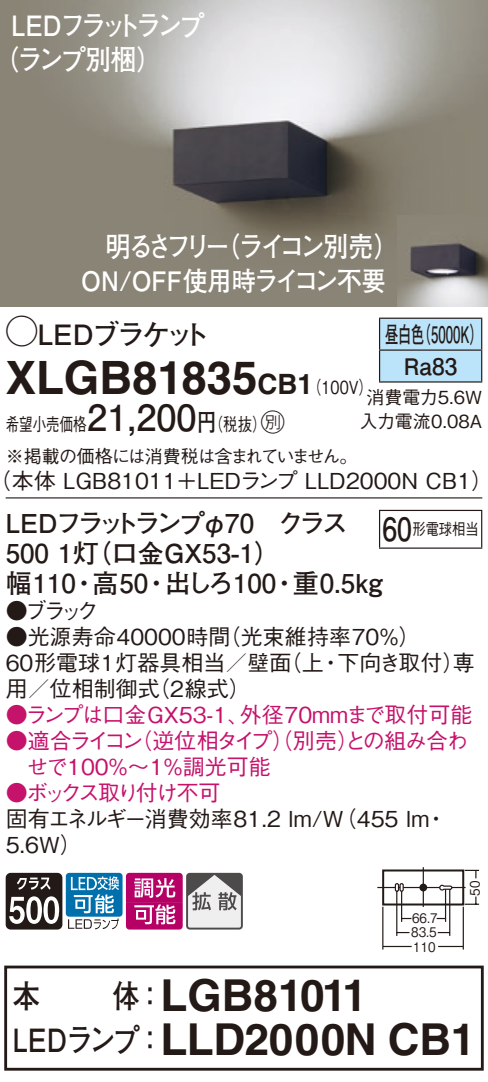
<style>
.page{position:relative;width:488px;height:1082px;background:#fff}
.page>*{position:absolute;margin:0;border:0;box-sizing:border-box;transform-origin:0 0}
.t1{font:700 46px "Helvetica LT Std";color:#231916}
.t2{font:700 44px/44px "Helvetica LT Std";letter-spacing:-.01em;color:#231916;text-align:center}
.t3{font:700 32px "Futo Go B101 Pro";color:#231916;scale:.85 1}
.t4{font:700 28px/34px "Futo Go B101 Pro";letter-spacing:-.12em;color:#fff;scale:.9 1}
.t5{font:700 28px "Futo Go B101 Pro";letter-spacing:-.185em;color:#fff;scale:.89 1}
.t6{font:700 28px "Futo Go B101 Pro";letter-spacing:-.1em;color:#231916}
.t7{font:700 26.8px "Futo Go B101 Pro";letter-spacing:-.005em;color:#fff;scale:.91 1}
.t8{font:700 26px/30px "Futo Go B101 Pro";color:#231916}
.t9{font:700 22.8px/32px "Futo Go B101 Pro";color:#231916;text-align:center;scale:.58 1}
.t10{font:500 22px/26px "Gothic BBB Pro";color:#231916}
.t11{font:500 22px/26px "Gothic BBB Pro";letter-spacing:-.045em;color:#c5126b}
.t12{font:500 22px "Gothic BBB Pro";color:#c5126b}
.t13{font:500 22px "Gothic BBB Pro";letter-spacing:-.145em;color:#c5126b}
.t14{font:500 18px/31.6px "Gothic BBB Pro";letter-spacing:-.035em;color:#231916;scale:.75 1}
.t15{font:500 18px/24px "Gothic BBB Pro";color:#231916;text-align:center}
.t16{font:500 16px "Gothic BBB Pro";color:#231916;scale:.83 1}
.t17{font:13.2px/14px "Gothic BBB Pro Medium 90 pv RKSJ H";color:#231916;scale:.9 1}
.s1{font-family:"Ford Classification 1";font-weight:400;font-size:32px}
.s2{font-size:28px}
.s3{font-family:"Gothic BBB Pro";font-weight:500;font-size:18px}
.s4{font-family:"Futo Go B101 Pro";font-weight:700;font-size:36px}
.s5{font-family:"Futo Go B101 Pro";font-weight:700;font-size:24px}
.s6{font-family:"Ford Classification 1";font-weight:400;font-size:24px}
.s7{font-family:"Futo Go B101 Pro";font-weight:700;font-size:32px}
.s8{font-family:"Futo Go B101 Pro";font-size:32px}
</style>
<div class="page">
<img style="left:0;top:0;width:488px;height:306px">
<img style="left:397px;top:215px;width:91px;height:91px">
<div style="left:380px;top:319px;width:101px;height:62px;background:#bbe3f9"></div>
<hr style="left:379px;top:317px;width:103px;height:2px;background:#231916">
<hr style="left:379px;top:319px;width:1px;height:30px;background:#231916">
<hr style="left:481px;top:319px;width:1px;height:30px;background:#231916">
<hr style="left:379px;top:349px;width:103px;height:2px;background:#231916">
<hr style="left:379px;top:351px;width:1px;height:30px;background:#231916">
<hr style="left:481px;top:351px;width:1px;height:30px;background:#231916">
<hr style="left:379px;top:381px;width:103px;height:2px;background:#231916">
<hr style="left:6px;top:497px;width:476px;height:1px;background:#231916">
<hr style="left:379px;top:511px;width:1px;height:36px;background:#231916">
<hr style="left:379px;top:510px;width:103px;height:1px;background:#231916">
<hr style="left:481px;top:511px;width:1px;height:36px;background:#231916">
<hr style="left:379px;top:547px;width:103px;height:2px;background:#231916">
<hr style="left:422px;top:867px;width:2px;height:40px;background:#231916">
<svg style="left:377px;top:869px;width:102px;height:81px"></svg>
<div style="left:419px;top:883px;width:8px;height:8px;background:#231916;border-radius:50%"></div>
<div style="left:382px;top:869px;width:82px;height:36px;border:2px solid #231916"></div>
<svg style="left:6px;top:872px;width:56px;height:57px"></svg>
<div style="left:66px;top:872px;width:56px;height:44px;background:#0070ac;border-radius:3px"></div>
<svg style="left:68px;top:876px;width:51px;height:53px"></svg>
<svg style="left:126px;top:872px;width:114px;height:57px"></svg>
<div style="left:186px;top:872px;width:57px;height:57px;border:2px solid #4d4a4a;border-radius:3px"></div>
<div style="left:4px;top:965px;width:479px;height:105px;border:3px solid #231916"></div>
<p class="t4" style="left:-7px;top:5px;width:236px;text-indent:18px">LEDフラットランプ（ランプ別梱）</p>
<p class="t5" style="left:106px;top:224px;width:330px">明るさフリー（ライコン別売）</p>
<p class="t7" style="left:81px;top:260px;width:336px">ON/OFF使用時ライコン不要</p>
<p class="t6" style="left:6px;top:312px;width:206px"><span class="s1">A</span>LEDブラケット</p>
<h1 class="t1" style="left:6px;top:349px;width:369px">XLGB81835<span class="s2">CB1</span><span class="s3">（100V）</span></h1>
<p class="t14" style="left:6px;top:406px;width:470px">希望小売価格<span class="s4">21,200</span><span class="s5">円</span>（税抜）<span class="s6">C<br></span>※掲載の価格には消費税は含まれていません。</p>
<p class="t10" style="left:-10px;top:465px;width:504px">（本体 LGB81011＋LEDランプ LLD2000N CB1）</p>
<p class="t9" style="left:385px;top:315px;width:170px">昼白色（5000K）<br>Ra83</p>
<p class="t15" style="left:359px;top:383px;width:124px">消費電力5.6W入力電流0.08A</p>
<p class="t8" style="left:6px;top:504px;width:378px">LEDフラットランプφ70　クラス<br>500 1灯（口金GX53-1）<br>幅110・高50・出しろ100・重0.5kg</p>
<p class="t10" style="left:6px;top:595px;width:94px">●ブラック</p>
<p class="t10" style="left:6px;top:621px;width:470px">●光源寿命40000時間（光束維持率70％）<br>60形電球1灯器具相当／壁面（上・下向き取付）専用／位相制御式（2線式）</p>
<p class="t12" style="left:6px;top:697px;width:468px">●ランプは口金GX53-1、外径70mmまで取付可能</p>
<p class="t11" style="left:27px;top:725px;width:443px;text-indent:-21px">●適合ライコン（逆位相タイプ）（別売）との組み合わせで100％〜1％調光可能</p>
<p class="t13" style="left:6px;top:775px;width:216px">●ボックス取り付け不可</p>
<p class="t10" style="left:6px;top:803px;width:443px">固有エネルギー消費効率81.2 lm/W（455 lm・<br>5.6W）</p>
<p class="t16" style="left:382px;top:516px;width:118px"><span class="s7">60</span>形電球相当</p>
<p class="t17" style="left:411px;top:909px;width:31px">66.7<br>83.5</p>
<p class="t17" style="left:413px;top:938px;width:26px">110</p>
<p class="t17" style="left:466px;top:895px;width:18px;rotate:-90deg">50</p>
<h2 class="t2" style="left:13px;top:972px;width:464px"><span class="s8">体：</span>LGB81011<br><span class="s8">LEDランプ：</span>LLD2000N CB1</h2>
<h3 class="t3" style="left:13px;top:970px;width:34px">本</h3>
</div>
